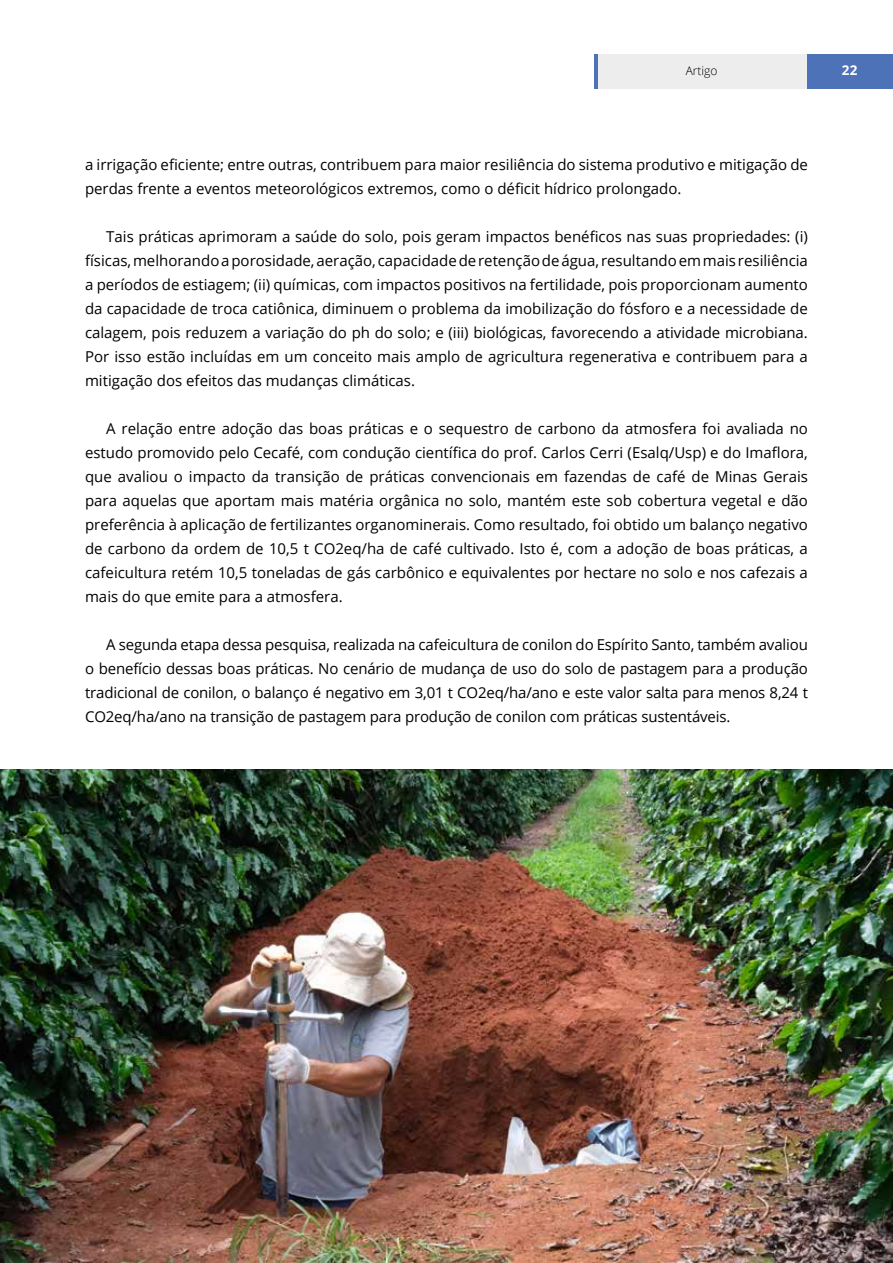
<style>
.page{position:relative;width:893px;height:1263px;background:#fff}
.page>*{position:absolute;margin:0;border:0;box-sizing:border-box;transform-origin:0 0}
.t1{font:15px/24px "Open Sans";color:#000;text-align:justify}
.t2{font:700 13.5px "Open Sans";color:#fff}
.t3{font:300 12px "Open Sans";color:#000}
</style>
<div class="page">
<div style="left:595px;top:54px;width:213px;height:34px;background:#ededee"></div>
<div style="left:808px;top:54px;width:85px;height:34px;background:#4e72b8"></div>
<hr style="left:594px;top:54px;width:3px;height:34px;background:#4e72b8">
<img style="left:0;top:770px;width:893px;height:493px">
<p class="t3" style="left:686px;top:63px;width:33px">Artigo</p>
<p class="t2" style="left:842px;top:61px;width:17px">22</p>
<p class="t1" style="left:85px;top:152px;width:724px">a irrigação eficiente; entre outras, contribuem para maior resiliência do sistema produtivo e mitigação de perdas frente a eventos meteorológicos extremos, como o déficit hídrico prolongado.</p>
<p class="t1" style="left:85px;top:224px;width:724px;text-indent:21px">Tais práticas aprimoram a saúde do solo, pois geram impactos benéficos nas suas propriedades: (i) físicas, melhorando a porosidade, aeração, capacidade de retenção de água, resultando em mais resiliência a períodos de estiagem; (ii) químicas, com impactos positivos na fertilidade, pois proporcionam aumento da capacidade de troca catiônica, diminuem o problema da imobilização do fósforo e a necessidade de calagem, pois reduzem a variação do ph do solo; e (iii) biológicas, favorecendo a atividade microbiana.<br>Por isso estão incluídas em um conceito mais amplo de agricultura regenerativa e contribuem para a mitigação dos efeitos das mudanças climáticas.</p>
<p class="t1" style="left:85px;top:416px;width:724px;text-indent:21px">A relação entre adoção das boas práticas e o sequestro de carbono da atmosfera foi avaliada no estudo promovido pelo Cecafé, com condução científica do prof. Carlos Cerri (Esalq/Usp) e do Imaflora, que avaliou o impacto da transição de práticas convencionais em fazendas de café de Minas Gerais para aquelas que aportam mais matéria orgânica no solo, mantém este sob cobertura vegetal e dão preferência à aplicação de fertilizantes organominerais. Como resultado, foi obtido um balanço negativo de carbono da ordem de 10,5 t CO2eq/ha de café cultivado. Isto é, com a adoção de boas práticas, a cafeicultura retém 10,5 toneladas de gás carbônico e equivalentes por hectare no solo e nos cafezais a mais do que emite para a atmosfera.</p>
<p class="t1" style="left:85px;top:632px;width:724px;text-indent:21px">A segunda etapa dessa pesquisa, realizada na cafeicultura de conilon do Espírito Santo, também avaliou o benefício dessas boas práticas. No cenário de mudança de uso do solo de pastagem para a produção tradicional de conilon, o balanço é negativo em 3,01 t CO2eq/ha/ano e este valor salta para menos 8,24 t CO2eq/ha/ano na transição de pastagem para produção de conilon com práticas sustentáveis.</p>
</div>
